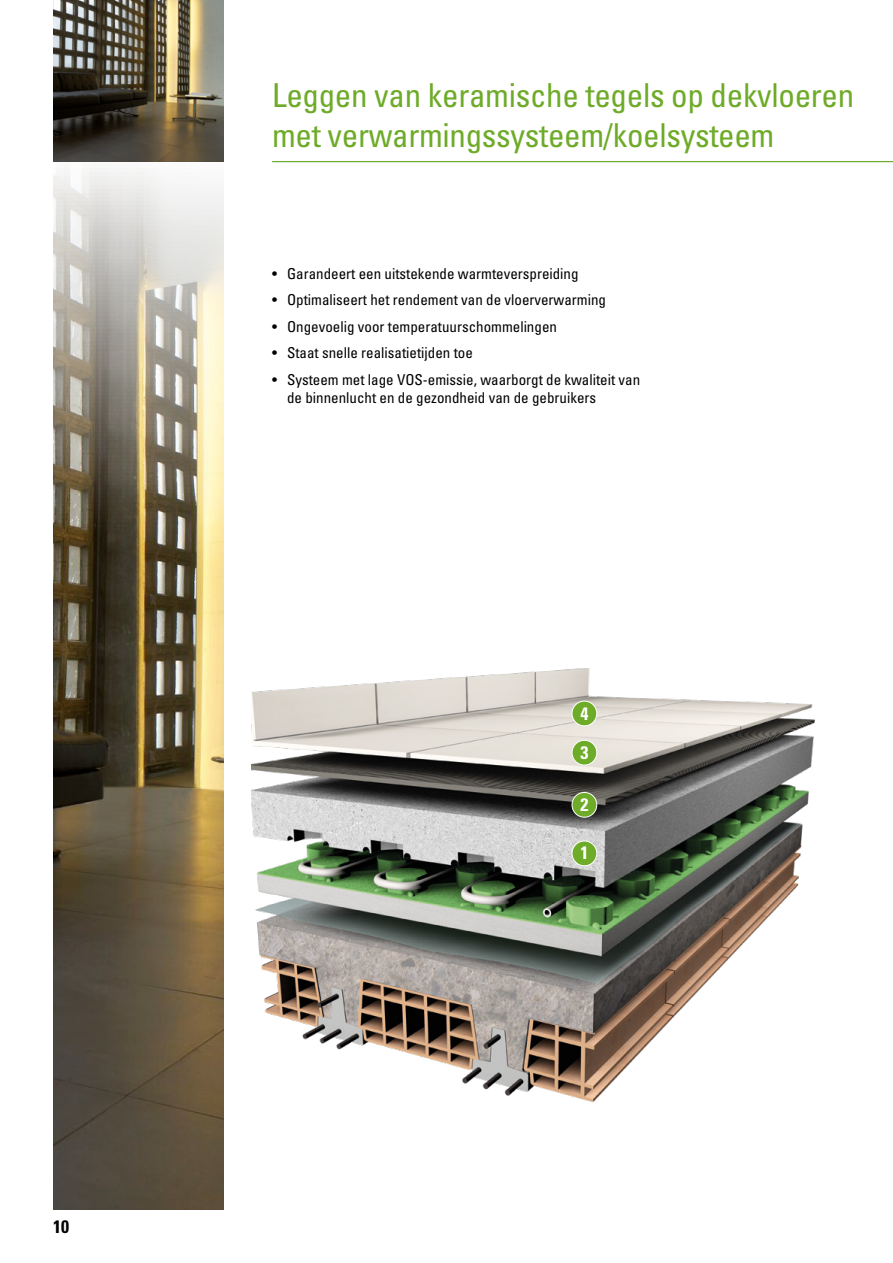
<style>
.page{position:relative;width:893px;height:1263px;background:#fff}
.page>*{position:absolute;margin:0;border:0;box-sizing:border-box;transform-origin:0 0}
.Titolo_sistema{font:condensed 33px/40.5px "Univers LT Std";letter-spacing:-.01em;color:#6eab28}
.numeri_bianchi{font:700 condensed 18px "Univers LT Std";color:#fff}
.t1{font:700 condensed 18px "Univers LT Std";color:#000}
.t2{font:condensed 15px/18px "Univers LT Std";color:#000}
</style>
<div class="page">
<hr style="left:272px;top:161px;width:621px;height:1px;background:#6eab28">
<img style="left:53px;top:168px;width:170px;height:1042px">
<img style="left:53px;top:0;width:170px;height:162px">
<img style="left:251px;top:668px;width:564px;height:435px">
<div style="left:572px;top:841px;width:25px;height:25px;background:#6eab28;border-radius:50%"></div>
<div style="left:572px;top:841px;width:25px;height:25px;border:1px solid #fff;border-radius:50%"></div>
<div style="left:572px;top:792px;width:25px;height:25px;background:#6eab28;border-radius:50%"></div>
<div style="left:572px;top:792px;width:25px;height:25px;border:1px solid #fff;border-radius:50%"></div>
<div style="left:572px;top:740px;width:25px;height:25px;background:#6eab28;border-radius:50%"></div>
<div style="left:572px;top:740px;width:25px;height:25px;border:1px solid #fff;border-radius:50%"></div>
<div style="left:572px;top:701px;width:25px;height:25px;background:#6eab28;border-radius:50%"></div>
<div style="left:572px;top:701px;width:25px;height:25px;border:1px solid #fff;border-radius:50%"></div>
<p class="t1" style="left:53px;top:1216px;width:17px">10</p>
<p class="Titolo_sistema" style="left:272px;top:74px;width:584px">Leggen van keramische tegels op dekvloeren met verwarmingssysteem/koelsysteem</p>
<p class="t2" style="left:272px;top:264px;width:308px">• Garandeert een uitstekende warmteverspreiding</p>
<p class="t2" style="left:272px;top:291px;width:335px">• Optimaliseert het rendement van de vloerverwarming</p>
<p class="t2" style="left:272px;top:317px;width:286px">• Ongevoelig voor temperatuurschommelingen</p>
<p class="t2" style="left:272px;top:344px;width:202px">• Staat snelle realisatietijden toe</p>
<p class="t2" style="left:287px;top:370px;width:355px;text-indent:-15px">• Systeem met lage VOS-emissie, waarborgt de kwaliteit van de binnenlucht en de gezondheid van de gebruikers</p>
<p class="numeri_bianchi" style="left:580px;top:702px;width:9px">4</p>
<p class="numeri_bianchi" style="left:580px;top:741px;width:9px">3</p>
<p class="numeri_bianchi" style="left:580px;top:793px;width:9px">2</p>
<p class="numeri_bianchi" style="left:580px;top:842px;width:9px">1</p>
</div>
